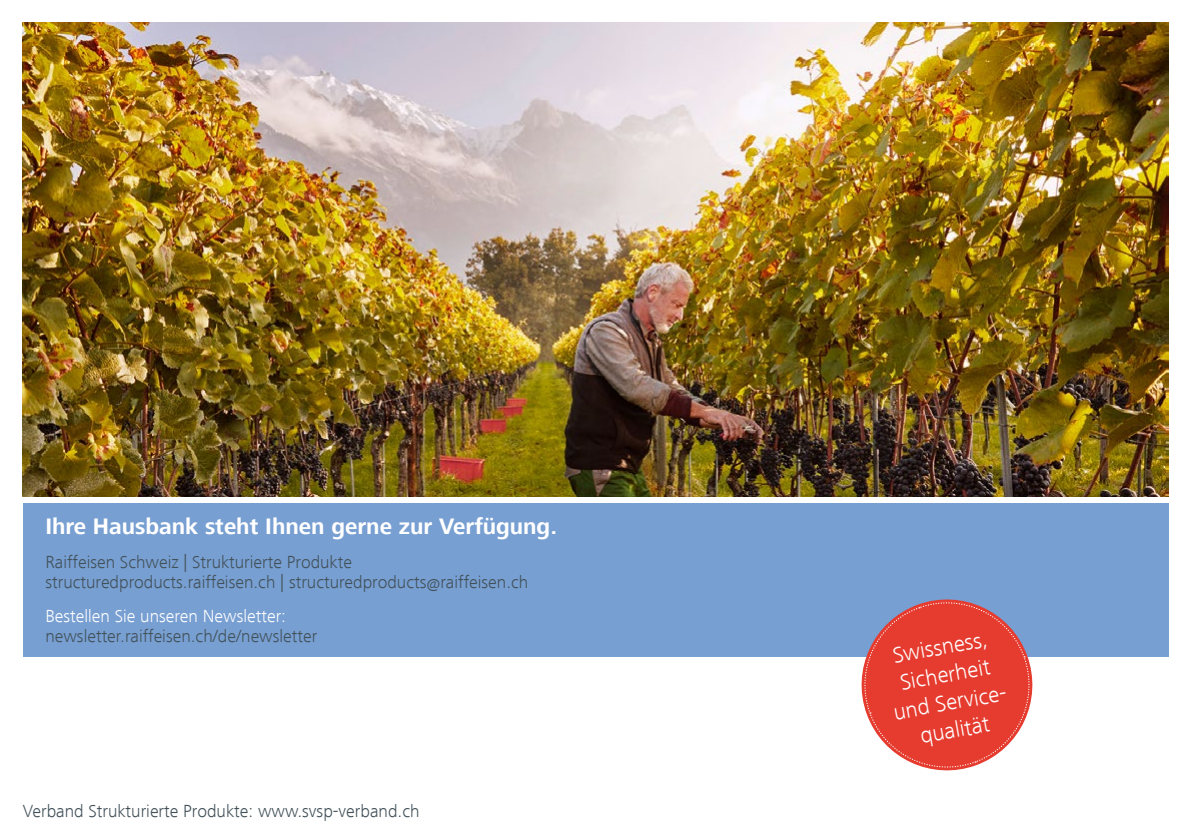
<style>
.page{position:relative;width:1191px;height:840px;background:#fff}
.page>*{position:absolute;margin:0;border:0;box-sizing:border-box;transform-origin:0 0}
.t1{font:700 23px "Frutiger Next LT";color:#fff}
.t2{font:300 23px/28px "Frutiger Next LT";color:#fff;text-align:center}
.t3{font:300 18px/20px "Frutiger Next LT";color:#425159}
.t4{font:300 18px "Frutiger Next LT";color:#fff}
</style>
<div class="page">
<div style="left:23px;top:503px;width:1145px;height:153px;background:#789fd2"></div>
<img style="left:23px;top:23px;width:1145px;height:473px">
<svg style="left:850px;top:599px;width:193px;height:172px"></svg>
<p class="t1" style="left:45px;top:513px;width:513px">Ihre Hausbank steht Ihnen gerne zur Verfügung.</p>
<p class="t3" style="left:45px;top:552px;width:484px">Raiffeisen Schweiz | Strukturierte Produkte structuredproducts.raiffeisen.ch | structuredproducts@raiffeisen.ch</p>
<p class="t4" style="left:45px;top:606px;width:242px">Bestellen Sie unseren Newsletter:</p>
<p class="t3" style="left:45px;top:626px;width:273px">newsletter.raiffeisen.ch/de/newsletter</p>
<p class="t3" style="left:23px;top:800px;width:398px">Verband Strukturierte Produkte: www.svsp-verband.ch</p>
<p class="t2" style="left:881px;top:642px;width:116px;rotate:-10deg">Swissness,<br>Sicherheit und Service&shy;qualität</p>
</div>
